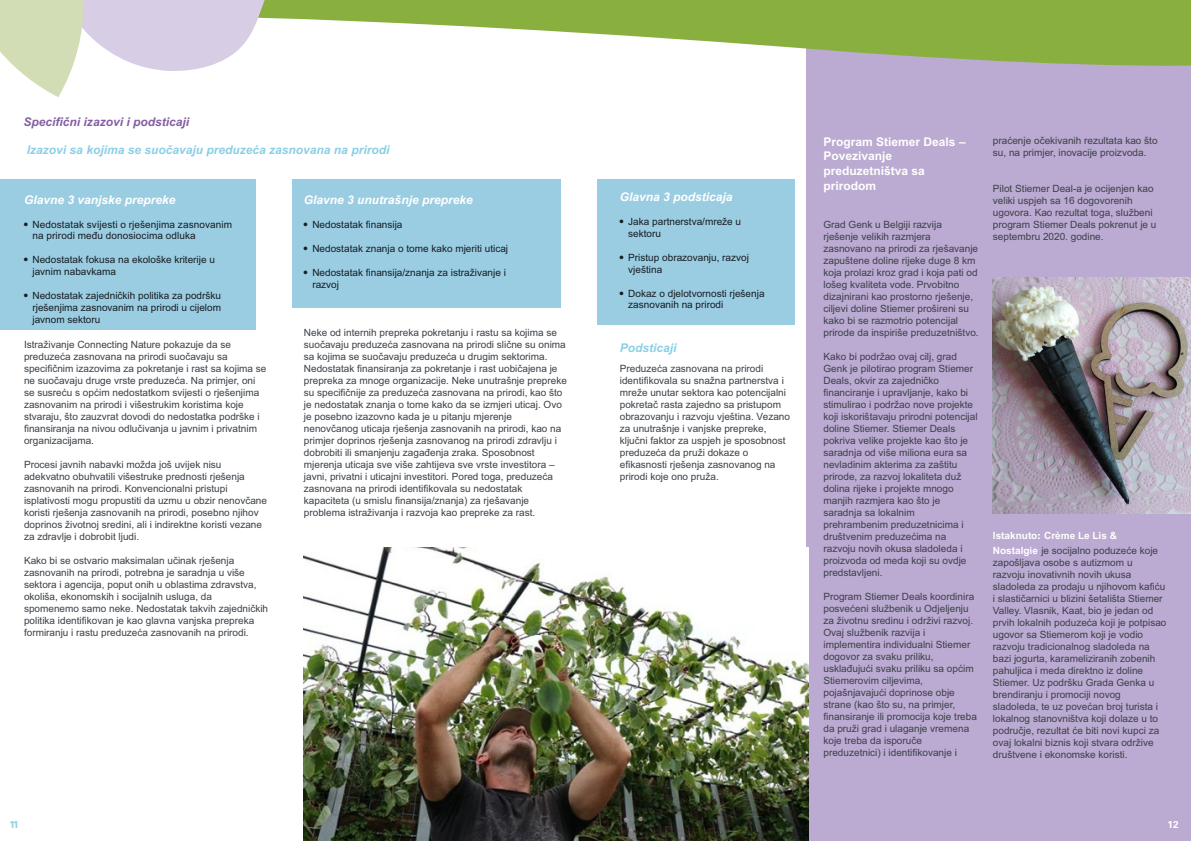
<style>
.page{position:relative;width:1191px;height:841px;background:#fff}
.page>*{position:absolute;margin:0;border:0;box-sizing:border-box;transform-origin:0 0}
.t1{font:italic 700 12px "Arial";color:#fff}
.t2{font:italic 700 12px "Arial";color:#8acfe5}
.t3{font:700 12px/14.6px "Arial";color:#fff}
.t4{font:italic 700 12px "Arial";color:#845ea4}
.t5{font:10px/12px "Arial";color:#3a4148}
.t6{font:10px/12px "Arial";color:#171c22}
.t7{font:700 10px/14.6px "Arial";color:#fff}
.t8{font:700 10px "Univers LT Std";color:#8acfe3}
.t9{font:700 10px "Univers LT Std";color:#fff}
.s1{font-family:"Univers LT Std"}
.s2{font-family:"Univers LT Std";font-weight:900}
.s3{font-weight:400;color:#3a4148}
</style>
<div class="page">
<div style="left:596px;top:180px;width:198px;height:145px;background:#9acde2"></div>
<div style="left:292px;top:179px;width:268px;height:129px;background:#9acde2"></div>
<div style="left:0;top:179px;width:255px;height:150px;background:#9acde2"></div>
<div style="left:806px;top:23px;width:384px;height:818px;background:#bbaad1"></div>
<svg style="left:265px;top:0;width:925px;height:66px;fill:#89af3f"></svg>
<img style="left:992px;top:277px;width:198px;height:236px">
<svg style="left:0;top:0;width:265px;height:97px"></svg>
<img style="left:304px;top:548px;width:503px;height:293px">
<p class="t4" style="left:24px;top:118px;width:167px">Specifični izazovi i podsticaji</p>
<p class="t2" style="left:27px;top:145px;width:364px">Izazovi sa kojima se suočavaju preduzeća zasnovana na prirodi</p>
<p class="t1" style="left:24px;top:195px;width:153px">Glavne 3 vanjske prepreke</p>
<p class="t6" style="left:33px;top:219px;width:201px;text-indent:-8px"><span class="s1">•</span> Nedostatak svijesti o rješenjima zasnovanim na prirodi među donosiocima odluka</p>
<p class="t6" style="left:33px;top:255px;width:184px;text-indent:-8px"><span class="s1">•</span> Nedostatak fokusa na ekološke kriterije u javnim nabavkama</p>
<p class="t6" style="left:33px;top:291px;width:190px;text-align:justify;text-indent:-8px"><span class="s1">•</span> Nedostatak zajedničkih politika za podršku rješenjima zasnovanim na prirodi u cijelom javnom sektoru</p>
<p class="t5" style="left:24px;top:339px;width:244px">Istraživanje Connecting Nature pokazuje da se preduzeća zasnovana na prirodi suočavaju sa specifičnim izazovima za pokretanje i rast sa kojima se ne suočavaju druge vrste preduzeća. Na primjer, oni se susreću s općim nedostatkom svijesti o rješenjima zasnovanim na prirodi i višestrukim koristima koje stvaraju, što zauzvrat dovodi do nedostatka podrške i finansiranja na nivou odlučivanja u javnim i privatnim organizacijama.</p>
<p class="t5" style="left:24px;top:459px;width:244px">Procesi javnih nabavki možda još uvijek nisu adekvatno obuhvatili višestruke prednosti rješenja zasnovanih na prirodi. Konvencionalni pristupi isplativosti mogu propustiti da uzmu u obzir nenovčane koristi rješenja zasnovanih na prirodi, posebno njihov doprinos životnoj sredini, ali i indirektne koristi vezane za zdravlje i dobrobit ljudi.</p>
<p class="t5" style="left:24px;top:555px;width:245px">Kako bi se ostvario maksimalan učinak rješenja zasnovanih na prirodi, potrebna je saradnja u više sektora i agencija, poput onih u oblastima zdravstva, okoliša, ekonomskih i socijalnih usluga, da spomenemo samo neke. Nedostatak takvih zajedničkih politika identifikovan je kao glavna vanjska prepreka formiranju i rastu preduzeća zasnovanih na prirodi.</p>
<p class="t1" style="left:304px;top:195px;width:170px">Glavne 3 unutrašnje prepreke</p>
<p class="t6" style="left:304px;top:219px;width:100px"><span class="s1">•</span> Nedostatak finansija</p>
<p class="t6" style="left:304px;top:243px;width:206px"><span class="s1">•</span> Nedostatak znanja o tome kako mjeriti uticaj</p>
<p class="t6" style="left:312px;top:267px;width:195px;text-indent:-8px"><span class="s1">•</span> Nedostatak finansija/znanja za istraživanje i razvoj</p>
<p class="t5" style="left:304px;top:327px;width:264px">Neke od internih prepreka pokretanju i rastu sa kojima se suočavaju preduzeća zasnovana na prirodi slične su onima sa kojima se suočavaju preduzeća u drugim sektorima.<br>Nedostatak finansiranja za pokretanje i rast uobičajena je prepreka za mnoge organizacije. Neke unutrašnje prepreke su specifičnije za preduzeća zasnovana na prirodi, kao što je nedostatak znanja o tome kako da se izmjeri uticaj. Ovo je posebno izazovno kada je u pitanju mjerenje nenovčanog uticaja rješenja zasnovanih na prirodi, kao na primjer doprinos rješenja zasnovanog na prirodi zdravlju i dobrobiti ili smanjenju zagađenja zraka. Sposobnost mjerenja uticaja sve više zahtijeva sve vrste investitora – javni, privatni i uticajni investitori. Pored toga, preduzeća zasnovana na prirodi identifikovala su nedostatak kapaciteta (u smislu finansija/znanja) za rješavanje problema istraživanja i razvoja kao prepreke za rast.</p>
<p class="t8" style="left:9px;top:821px;width:11px">11</p>
<p class="t1" style="left:619px;top:193px;width:114px">Glavna 3 podsticaja</p>
<p class="t6" style="left:628px;top:216px;width:114px;text-indent:-8px"><span class="s1">•</span> Jaka partnerstva/mreže u sektoru</p>
<p class="t6" style="left:628px;top:252px;width:122px;text-indent:-8px"><span class="s1">•</span> Pristup obrazovanju, razvoj vještina</p>
<p class="t6" style="left:628px;top:288px;width:138px;text-indent:-8px"><span class="s1">•</span> Dokaz o djelotvornosti rješenja zasnovanih na prirodi</p>
<p class="t2" style="left:619px;top:343px;width:58px">Podsticaji</p>
<p class="t5" style="left:619px;top:363px;width:172px">Preduzeća zasnovana na prirodi identifikovala su snažna partnerstva i mreže unutar sektora kao potencijalni pokretač rasta zajedno sa pristupom obrazovanju i razvoju vještina. Vezano za unutrašnje i vanjske prepreke, ključni faktor za uspjeh je sposobnost preduzeća da pruži dokaze o efikasnosti rješenja zasnovanog na prirodi koje ono pruža.</p>
<p class="t3" style="left:823px;top:136px;width:144px">Program Stiemer Deals –<br>Povezivanje preduzetništva sa prirodom</p>
<p class="t5" style="left:823px;top:219px;width:157px">Grad Genk u Belgiji razvija rješenje velikih razmjera zasnovano na prirodi za rješavanje zapuštene doline rijeke duge 8 km koja prolazi kroz grad i koja pati od lošeg kvaliteta vode. Prvobitno dizajnirani kao prostorno rješenje, ciljevi doline Stiemer prošireni su kako bi se razmotrio potencijal prirode da inspiriše preduzetništvo.</p>
<p class="t5" style="left:823px;top:351px;width:155px">Kako bi podržao ovaj cilj, grad<br>Genk je pilotirao program Stiemer<br>Deals, okvir za zajedničko financiranje i upravljanje, kako bi stimulirao i podržao nove projekte koji iskorištavaju prirodni potencijal doline Stiemer. Stiemer Deals pokriva velike projekte kao što je saradnja od više miliona eura sa nevladinim akterima za zaštitu prirode, za razvoj lokaliteta duž dolina rijeke i projekte mnogo manjih razmjera kao što je saradnja sa lokalnim prehrambenim preduzetnicima i društvenim preduzećima na razvoju novih okusa sladoleda i proizvoda od meda koji su ovdje predstavljeni.</p>
<p class="t5" style="left:823px;top:591px;width:155px">Program Stiemer Deals koordinira posvećeni službenik u Odjeljenju za životnu sredinu i održivi razvoj.<br>Ovaj službenik razvija i implementira individualni Stiemer dogovor za svaku priliku, usklađujući svaku priliku sa općim<br>Stiemerovim ciljevima, pojašnjavajući doprinose obje strane (kao što su, na primjer, finansiranje ili promocija koje treba da pruži grad i ulaganje vremena koje treba da isporuče preduzetnici) i identifikovanje i</p>
<p class="t5" style="left:992px;top:136px;width:166px">praćenje očekivanih rezultata kao što su, na primjer, inovacije proizvoda.</p>
<p class="t5" style="left:992px;top:183px;width:165px">Pilot Stiemer Deal-a je ocijenjen kao veliki uspjeh sa 16 dogovorenih ugovora. Kao rezultat toga, službeni program Stiemer Deals pokrenut je u septembru 2020. godine.</p>
<p class="t7" style="left:992px;top:529px;width:167px">Istaknuto<span class="s2">:</span> Crème Le Lis &amp;<br>Nostalgie <span class="s3">je socijalno poduzeće koje</span></p>
<p class="t5" style="left:992px;top:558px;width:175px">zapošljava osobe s autizmom u razvoju inovativnih novih ukusa sladoleda za prodaju u njihovom kafiću i slastičarnici u blizini šetališta Stiemer Valley. Vlasnik, Kaat, bio je jedan od prvih lokalnih poduzeća koji je potpisao ugovor sa Stiemerom koji je vodio razvoju tradicionalnog sladoleda na bazi jogurta, karameliziranih zobenih pahuljica i meda direktno iz doline Stiemer. Uz podršku Grada Genka u brendiranju i promociji novog sladoleda, te uz povećan broj turista i lokalnog stanovništva koji dolaze u to područje, rezultat će biti novi kupci za ovaj lokalni biznis koji stvara održive društvene i ekonomske koristi.</p>
<p class="t9" style="left:1167px;top:821px;width:13px">12</p>
</div>
